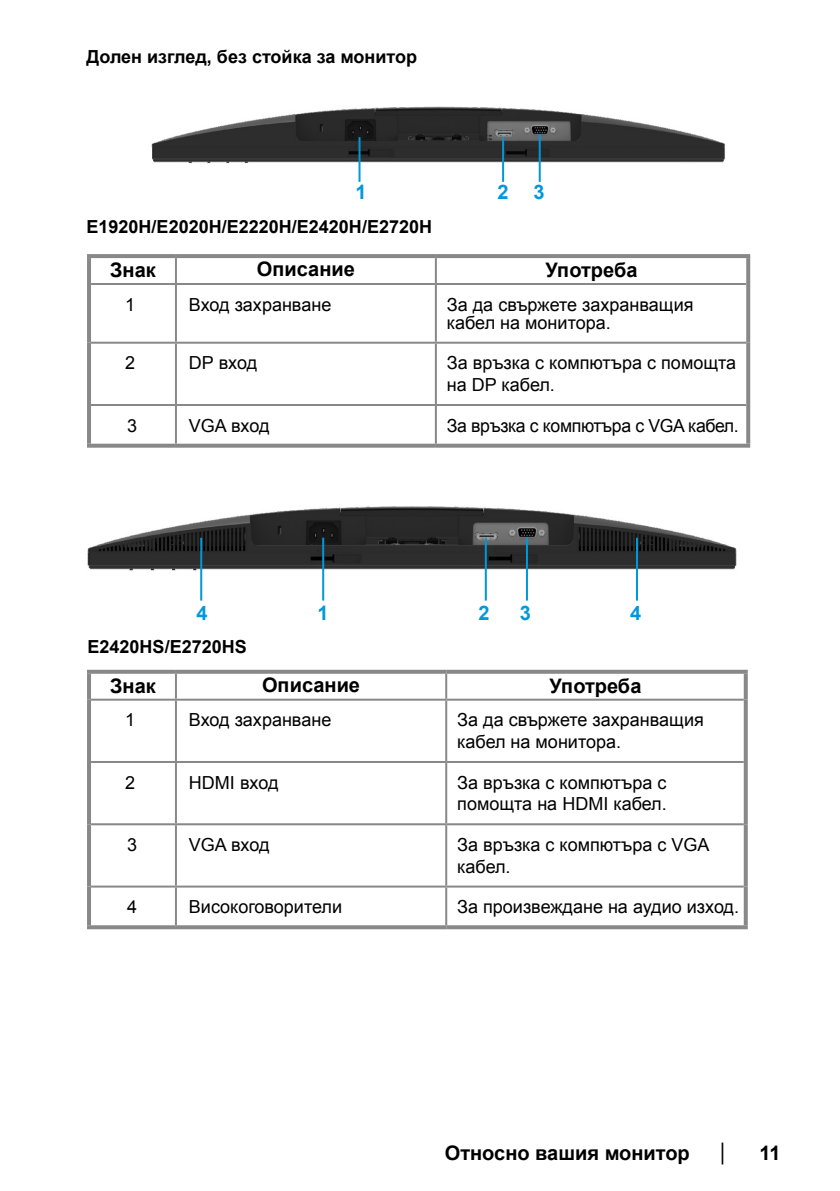
<style>
.page{position:relative;width:840px;height:1191px;background:#fff}
.page>*{position:absolute;margin:0;border:0;box-sizing:border-box;transform-origin:0 0}
.t1{font:700 20px "Arial";color:#000}
.t2{font:700 20px "Arial";color:#0098d9}
.t3{font:18px/21.6px "Arial";color:#000}
.t4{font:700 18px "Arial";color:#000}
.t5{font:18px "Arial";letter-spacing:-.02em;color:#000}
</style>
<div class="page">
<img style="left:151px;top:106px;width:575px;height:66px">
<hr style="left:358px;top:137px;width:2px;height:45px;background:#0098d9">
<hr style="left:538px;top:134px;width:2px;height:48px;background:#0098d9">
<hr style="left:502px;top:137px;width:2px;height:45px;background:#0098d9">
<img style="left:87px;top:506px;width:650px;height:72px">
<hr style="left:322px;top:538px;width:2px;height:62px;background:#0098d9">
<hr style="left:525px;top:538px;width:2px;height:62px;background:#0098d9">
<hr style="left:635px;top:538px;width:2px;height:62px;background:#0098d9">
<hr style="left:200px;top:538px;width:2px;height:62px;background:#0098d9">
<hr style="left:484px;top:538px;width:2px;height:62px;background:#0098d9">
<svg style="left:91px;top:258px;width:654px;height:186px"></svg>
<hr style="left:87px;top:254px;width:89px;height:4px;background:#888">
<hr style="left:87px;top:258px;width:4px;height:26px;background:#888">
<hr style="left:176px;top:254px;width:259px;height:4px;background:#888">
<hr style="left:435px;top:254px;width:314px;height:4px;background:#888">
<svg style="left:745px;top:258px;width:4px;height:26px"></svg>
<hr style="left:87px;top:284px;width:4px;height:59px;background:#888">
<svg style="left:745px;top:284px;width:4px;height:59px"></svg>
<hr style="left:87px;top:343px;width:4px;height:62px;background:#888">
<svg style="left:745px;top:343px;width:4px;height:62px"></svg>
<hr style="left:87px;top:405px;width:4px;height:39px;background:#888">
<svg style="left:745px;top:405px;width:4px;height:39px"></svg>
<svg style="left:87px;top:444px;width:89px;height:4px"></svg>
<svg style="left:176px;top:444px;width:259px;height:4px"></svg>
<svg style="left:435px;top:444px;width:314px;height:4px"></svg>
<hr style="left:175px;top:258px;width:2px;height:25px;background:#888">
<hr style="left:434px;top:258px;width:2px;height:25px;background:#888">
<hr style="left:91px;top:283px;width:85px;height:2px;background:#888">
<hr style="left:176px;top:283px;width:259px;height:2px;background:#888">
<hr style="left:175px;top:285px;width:2px;height:57px;background:#888">
<hr style="left:435px;top:283px;width:310px;height:2px;background:#888">
<hr style="left:434px;top:285px;width:2px;height:57px;background:#888">
<hr style="left:91px;top:342px;width:85px;height:2px;background:#888">
<hr style="left:176px;top:342px;width:259px;height:2px;background:#888">
<hr style="left:175px;top:344px;width:2px;height:60px;background:#888">
<hr style="left:435px;top:342px;width:310px;height:2px;background:#888">
<hr style="left:434px;top:344px;width:2px;height:60px;background:#888">
<hr style="left:91px;top:404px;width:85px;height:2px;background:#888">
<hr style="left:176px;top:404px;width:259px;height:2px;background:#888">
<hr style="left:175px;top:406px;width:2px;height:38px;background:#888">
<hr style="left:435px;top:404px;width:310px;height:2px;background:#888">
<hr style="left:434px;top:406px;width:2px;height:38px;background:#888">
<svg style="left:91px;top:674px;width:652px;height:251px"></svg>
<svg style="left:87px;top:670px;width:89px;height:4px"></svg>
<hr style="left:87px;top:674px;width:4px;height:25px;background:#888">
<svg style="left:176px;top:670px;width:270px;height:4px"></svg>
<svg style="left:446px;top:670px;width:301px;height:4px"></svg>
<svg style="left:743px;top:674px;width:4px;height:25px"></svg>
<hr style="left:87px;top:699px;width:4px;height:63px;background:#888">
<svg style="left:743px;top:699px;width:4px;height:63px"></svg>
<hr style="left:87px;top:762px;width:4px;height:62px;background:#888">
<svg style="left:743px;top:762px;width:4px;height:62px"></svg>
<hr style="left:87px;top:824px;width:4px;height:62px;background:#888">
<svg style="left:743px;top:824px;width:4px;height:62px"></svg>
<hr style="left:87px;top:886px;width:4px;height:39px;background:#888">
<svg style="left:743px;top:886px;width:4px;height:39px"></svg>
<svg style="left:87px;top:925px;width:89px;height:4px"></svg>
<svg style="left:176px;top:925px;width:270px;height:4px"></svg>
<svg style="left:446px;top:925px;width:301px;height:4px"></svg>
<hr style="left:175px;top:674px;width:2px;height:24px;background:#888">
<hr style="left:445px;top:674px;width:2px;height:24px;background:#888">
<hr style="left:91px;top:698px;width:85px;height:2px;background:#888">
<hr style="left:176px;top:698px;width:270px;height:2px;background:#888">
<hr style="left:175px;top:700px;width:2px;height:61px;background:#888">
<hr style="left:446px;top:698px;width:297px;height:2px;background:#888">
<hr style="left:445px;top:700px;width:2px;height:61px;background:#888">
<hr style="left:91px;top:761px;width:85px;height:2px;background:#888">
<hr style="left:176px;top:761px;width:270px;height:2px;background:#888">
<hr style="left:175px;top:763px;width:2px;height:60px;background:#888">
<hr style="left:446px;top:761px;width:297px;height:2px;background:#888">
<hr style="left:445px;top:763px;width:2px;height:60px;background:#888">
<hr style="left:91px;top:823px;width:85px;height:2px;background:#888">
<hr style="left:176px;top:823px;width:270px;height:2px;background:#888">
<hr style="left:175px;top:825px;width:2px;height:60px;background:#888">
<hr style="left:446px;top:823px;width:297px;height:2px;background:#888">
<hr style="left:445px;top:825px;width:2px;height:60px;background:#888">
<hr style="left:91px;top:885px;width:85px;height:2px;background:#888">
<hr style="left:176px;top:885px;width:270px;height:2px;background:#888">
<hr style="left:175px;top:887px;width:2px;height:38px;background:#888">
<hr style="left:446px;top:885px;width:297px;height:2px;background:#888">
<hr style="left:445px;top:887px;width:2px;height:38px;background:#888">
<p class="t4" style="left:86px;top:44px;width:332px">Долен изглед, без стойка за монитор</p>
<p class="t2" style="left:355px;top:178px;width:13px">1</p>
<p class="t2" style="left:533px;top:178px;width:13px">3</p>
<p class="t2" style="left:497px;top:178px;width:13px">2</p>
<p class="t4" style="left:86px;top:214px;width:347px">E1920H/E2020H/E2220H/E2420H/E2720H</p>
<p class="t1" style="left:110px;top:256px;width:47px">Знак</p>
<p class="t1" style="left:257px;top:255px;width:99px">Описание</p>
<p class="t1" style="left:545px;top:256px;width:93px">Употреба</p>
<p class="t3" style="left:125px;top:294px;width:12px">1</p>
<p class="t3" style="left:189px;top:294px;width:144px">Вход захранване</p>
<p class="t3" style="left:446px;top:296px;width:248px;line-height:18px">За да свържете захранващия кабел на монитора.</p>
<p class="t3" style="left:125px;top:352px;width:12px">2</p>
<p class="t3" style="left:189px;top:352px;width:70px">DP вход</p>
<p class="t3" style="left:446px;top:352px;width:291px">За връзка с компютъра с помощта на DP кабел.</p>
<p class="t3" style="left:127px;top:415px;width:12px">3</p>
<p class="t3" style="left:189px;top:415px;width:82px">VGA вход</p>
<p class="t5" style="left:446px;top:414px;width:293px">За връзка с компютъра с VGA кабел.</p>
<p class="t2" style="left:196px;top:599px;width:13px">4</p>
<p class="t2" style="left:317px;top:599px;width:13px">1</p>
<p class="t2" style="left:478px;top:599px;width:13px">2</p>
<p class="t2" style="left:519px;top:599px;width:13px">3</p>
<p class="t2" style="left:630px;top:599px;width:13px">4</p>
<p class="t4" style="left:87px;top:634px;width:161px">E2420HS/E2720HS</p>
<p class="t1" style="left:110px;top:672px;width:47px">Знак</p>
<p class="t1" style="left:262px;top:670px;width:99px">Описание</p>
<p class="t1" style="left:549px;top:672px;width:93px">Употреба</p>
<p class="t3" style="left:125px;top:709px;width:12px">1</p>
<p class="t3" style="left:189px;top:709px;width:144px">Вход захранване</p>
<p class="t3" style="left:457px;top:709px;width:248px">За да свържете захранващия кабел на монитора.</p>
<p class="t3" style="left:125px;top:772px;width:12px">2</p>
<p class="t3" style="left:189px;top:772px;width:91px">HDMI вход</p>
<p class="t3" style="left:457px;top:772px;width:211px">За връзка с компютъра с помощта на HDMI кабел.</p>
<p class="t3" style="left:127px;top:834px;width:12px">3</p>
<p class="t3" style="left:189px;top:834px;width:82px">VGA вход</p>
<p class="t3" style="left:457px;top:834px;width:254px">За връзка с компютъра с VGA кабел.</p>
<p class="t3" style="left:127px;top:896px;width:12px">4</p>
<p class="t3" style="left:189px;top:896px;width:154px">Високоговорители</p>
<p class="t3" style="left:457px;top:896px;width:283px">За произвеждане на аудио изход.</p>
<p class="t1" style="left:444px;top:1138px;width:246px">Относно вашия монитор</p>
<p class="t3" style="left:717px;top:1141px;width:13px">│</p>
<p class="t1" style="left:759px;top:1138px;width:23px">11</p>
</div>
